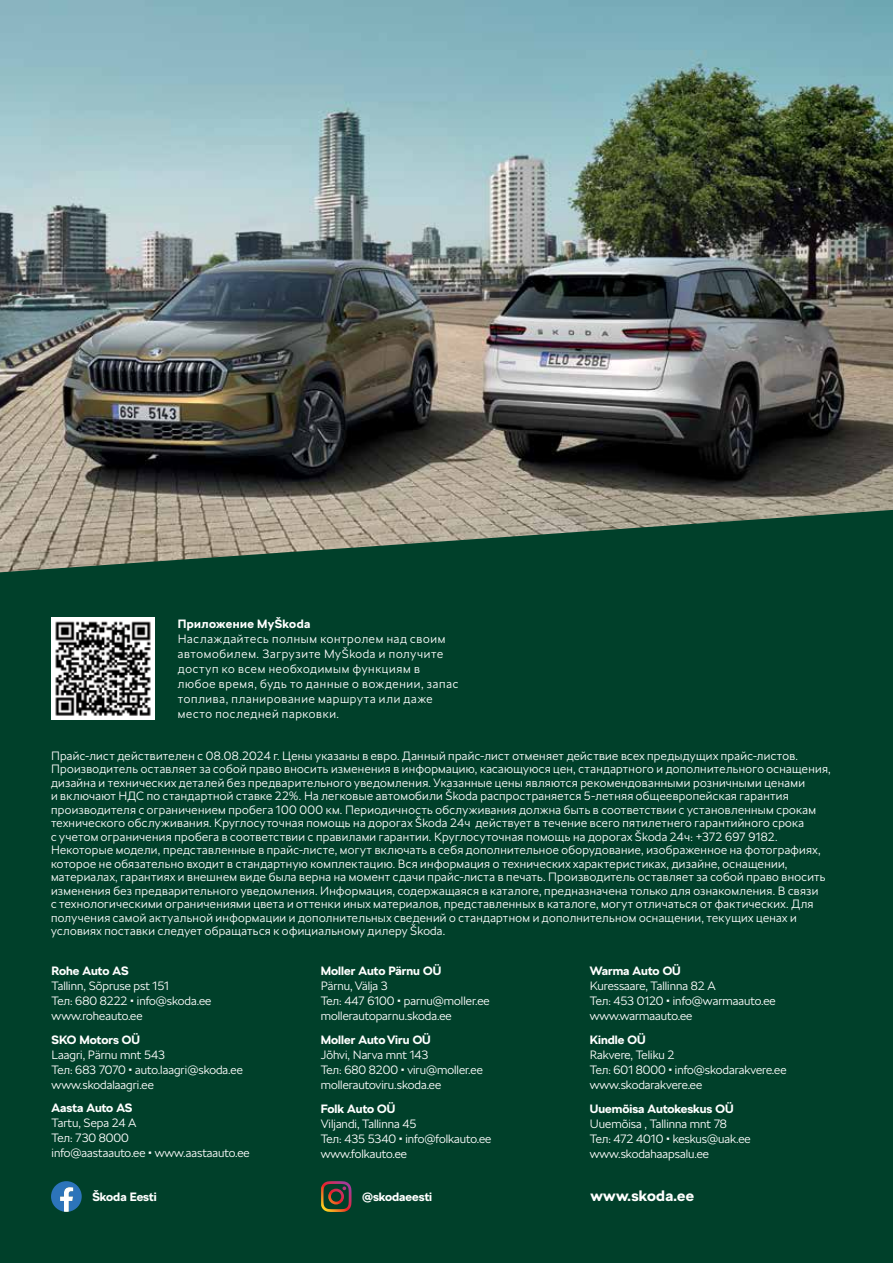
<style>
.page{position:relative;width:893px;height:1263px;background:#fff}
.page>*{position:absolute;margin:0;border:0;box-sizing:border-box;transform-origin:0 0}
.t1{font:700 15px "SKODA Next";letter-spacing:.02em;color:#fff}
.t2{font:300 12px/13.5px "SKODA Next";letter-spacing:.025em;color:#fff}
.t3{font:300 12px/15px "SKODA Next";color:#fff}
.t4{font:300 12px/15px "SKODA Next";letter-spacing:.06em;color:#fff}
.t5{font:700 12px "SKODA Next";color:#fff}
.t6{font:700 12px "SKODA Next";letter-spacing:.035em;color:#fff}
.s1{font-weight:700}
</style>
<div class="page">
<img style="left:0;top:0;width:893px;height:510px">
<div style="left:0;top:510px;width:893px;height:753px;background:#00402a"></div>
<img style="left:52px;top:617px;width:102px;height:103px">
<svg style="left:321px;top:1181px;width:30px;height:31px"></svg>
<svg style="left:51px;top:1181px;width:31px;height:31px"></svg>
<p class="t6" style="left:178px;top:616px;width:134px">Приложение MyŠkoda</p>
<p class="t4" style="left:178px;top:631px;width:282px">Наслаждайтесь полным контролем над своим автомобилем. Загрузите MyŠkoda и получите доступ ко всем необходимым функциям в любое время, будь то данные о вождении, запас топлива, планирование маршрута или даже место последней парковки.</p>
<p class="t2" style="left:51px;top:749px;width:781px">Прайс-лист действителен с 08.08.2024 г. Цены указаны в евро. Данный прайс-лист отменяет действие всех предыдущих прайс-листов.<br>Производитель оставляет за собой право вносить изменения в информацию, касающуюся цен, стандартного и дополнительного оснащения, дизайна и технических деталей без предварительного уведомления. Указанные цены являются рекомендованными розничными ценами<br>и включают НДС по стандартной ставке 22%. На легковые автомобили Škoda распространяется 5-летняя общеевропейская гарантия производителя с ограничением пробега 100 000 км. Периодичность обслуживания должна быть в соответствии с установленным срокам технического обслуживания. Круглосуточная помощь на дорогах Škoda 24ч действует в течение всего пятилетнего гарантийного срока<br>с учетом ограничения пробега в соответствии с правилами гарантии. Круглосуточная помощь на дорогах Škoda 24ч: +372 697 9182.<br>Некоторые модели, представленные в прайс-листе, могут включать в себя дополнительное оборудование, изображенное на фотографиях, которое не обязательно входит в стандартную комплектацию. Вся информация о технических характеристиках, дизайне, оснащении, материалах, гарантиях и внешнем виде была верна на момент сдачи прайс-листа в печать. Производитель оставляет за собой право вносить изменения без предварительного уведомления. Информация, содержащаяся в каталоге, предназначена только для ознакомления. В связи<br>с технологическими ограничениями цвета и оттенки иных материалов, представленных в каталоге, могут отличаться от фактических. Для получения самой актуальной информации и дополнительных сведений о стандартном и дополнительном оснащении, текущих ценах и условиях поставки следует обращаться к официальному дилеру Škoda.</p>
<p class="t5" style="left:52px;top:964px;width:78px">Rohe Auto AS</p>
<p class="t3" style="left:52px;top:979px;width:161px">Tallinn, Sõpruse pst 151<br>Тел: 680 8222 <span class="s1">•</span> info@skoda.ee www.roheauto.ee</p>
<p class="t5" style="left:52px;top:1032px;width:90px">SKO Motors OÜ</p>
<p class="t3" style="left:52px;top:1047px;width:193px">Laagri, Pärnu mnt 543<br>Тел: 683 7070 <span class="s1">•</span> auto.laagri@skoda.ee www.skodalaagri.ee</p>
<p class="t5" style="left:52px;top:1101px;width:82px">Aasta Auto AS</p>
<p class="t3" style="left:52px;top:1116px;width:200px">Tartu, Sepa 24 A<br>Тел: 730 8000<br>info@aastaauto.ee <span class="s1">•</span> www.aastaauto.ee</p>
<p class="t5" style="left:321px;top:964px;width:122px">Moller Auto Pärnu OÜ</p>
<p class="t3" style="left:321px;top:979px;width:170px">Pärnu, Välja 3<br>Тел: 447 6100 <span class="s1">•</span> parnu@moller.ee mollerautoparnu.skoda.ee</p>
<p class="t5" style="left:321px;top:1032px;width:112px">Moller Auto Viru OÜ</p>
<p class="t3" style="left:321px;top:1047px;width:164px">Jõhvi, Narva mnt 143<br>Тел: 680 8200 <span class="s1">•</span> viru@moller.ee mollerautoviru.skoda.ee</p>
<p class="t5" style="left:321px;top:1101px;width:76px">Folk Auto OÜ</p>
<p class="t3" style="left:321px;top:1116px;width:172px">Viljandi, Tallinna 45<br>Тел: 435 5340 <span class="s1">•</span> info@folkauto.ee www.folkauto.ee</p>
<p class="t5" style="left:590px;top:964px;width:92px">Warma Auto OÜ</p>
<p class="t3" style="left:590px;top:979px;width:187px">Kuressaare, Tallinna 82 A<br>Тел: 453 0120 <span class="s1">•</span> info@warmaauto.ee www.warmaauto.ee</p>
<p class="t5" style="left:590px;top:1032px;width:57px">Kindle OÜ</p>
<p class="t3" style="left:590px;top:1047px;width:198px">Rakvere, Teliku 2<br>Тел: 601 8000 <span class="s1">•</span> info@skodarakvere.ee www.skodarakvere.ee</p>
<p class="t5" style="left:590px;top:1101px;width:145px">Uuemõisa Autokeskus OÜ</p>
<p class="t3" style="left:590px;top:1116px;width:162px">Uuemõisa , Tallinna mnt 78<br>Тел: 472 4010 <span class="s1">•</span> keskus@uak.ee www.skodahaapsalu.ee</p>
<p class="t5" style="left:92px;top:1190px;width:66px">Škoda Eesti</p>
<p class="t5" style="left:362px;top:1190px;width:72px">@skodaeesti</p>
<p class="t1" style="left:590px;top:1187px;width:105px">www.skoda.ee</p>
</div>
